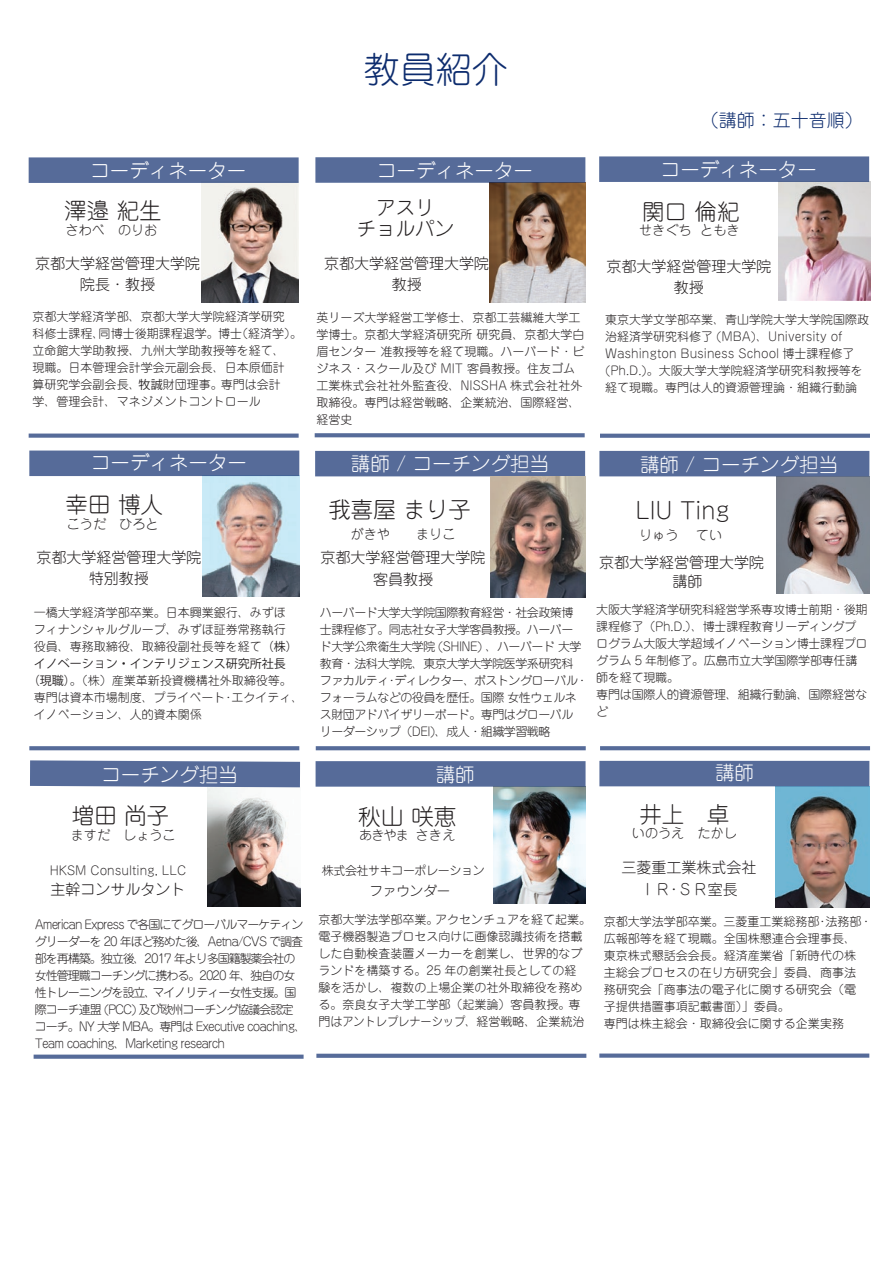
<style>
.page{position:relative;width:893px;height:1263px;background:#fff}
.page>*{position:absolute;margin:0;border:0;box-sizing:border-box;transform-origin:0 0}
.t1{font:300 36px "Jun 101 Pro";color:#0d2c6e}
.t2{font:300 22.5px "Jun 101 Pro";color:#231f20}
.t3{font:300 19.5px "Jun 101 Pro";color:#fff}
.t4{font:300 19.5px/21.3px "Jun 101 Pro";color:#231f20;text-align:center}
.t5{font:300 18px "Jun 101 Pro";color:#0d2c6e}
.t6{font:300 15px/21.3px "Jun 101 Pro";color:#231f20;text-align:center}
.t7{font:300 13.5px "Jun 101 Pro";color:#231f20}
.t8{font:300 13.05px "Jun 101 Pro";color:#231f20}
.t9{font:300 12px/17px "Jun 101 Pro";color:#231f20}
.t10{font:300 12px/17px "Jun 101 Pro";letter-spacing:-.085em;color:#231f20}
.t11{font:300 12px/17px "Jun 101 Pro";letter-spacing:-.04em;color:#231f20}
.t12{font:300 12px/17px "Jun 101 Pro";letter-spacing:-.02em;color:#231f20}
.t13{font:12px "Koz Go Pr 6 N";color:#231f20}
.t14{font:300 12px "Jun 101 Pro";letter-spacing:-.035em;color:#231f20}
.s1{font-family:"Koz Go Pr 6 N";font-weight:400}
</style>
<div class="page">
<img style="left:208px;top:787px;width:92px;height:119px">
<div style="left:34px;top:1054px;width:270px;height:5px;background:#566b99"></div>
<svg style="left:30px;top:760px;width:270px;height:27px;background:#5f739e"></svg>
<img style="left:776px;top:787px;width:93px;height:120px">
<div style="left:599px;top:1053px;width:270px;height:5px;background:#566b99"></div>
<div style="left:599px;top:761px;width:270px;height:25px;background:#566b99"></div>
<img style="left:494px;top:787px;width:91px;height:116px">
<svg style="left:316px;top:1054px;width:270px;height:4px"></svg>
<div style="left:316px;top:761px;width:270px;height:26px;background:#566b99"></div>
<img style="left:777px;top:476px;width:92px;height:118px">
<svg style="left:600px;top:746px;width:270px;height:4px"></svg>
<div style="left:599px;top:451px;width:270px;height:25px;background:#566b99"></div>
<svg style="left:316px;top:746px;width:270px;height:4px"></svg>
<div style="left:315px;top:451px;width:270px;height:25px;background:#566b99"></div>
<img style="left:491px;top:477px;width:94px;height:121px">
<img style="left:203px;top:475px;width:97px;height:122px">
<svg style="left:29px;top:746px;width:270px;height:4px"></svg>
<div style="left:29px;top:450px;width:270px;height:26px;background:#566b99"></div>
<img style="left:778px;top:181px;width:92px;height:119px">
<svg style="left:600px;top:434px;width:270px;height:4px"></svg>
<div style="left:599px;top:156px;width:270px;height:26px;background:#566b99"></div>
<svg style="left:315px;top:433px;width:270px;height:4px"></svg>
<img style="left:490px;top:183px;width:96px;height:120px">
<div style="left:315px;top:157px;width:270px;height:26px;background:#566b99"></div>
<img style="left:201px;top:183px;width:97px;height:120px">
<div style="left:29px;top:433px;width:270px;height:5px;background:#566b99"></div>
<div style="left:29px;top:157px;width:270px;height:26px;background:#566b99"></div>
<h3 class="t3" style="left:90px;top:156px;width:157px">コーディネーター</h3>
<h2 class="t2" style="left:64px;top:192px;width:99px">澤邉紀生</h2>
<p class="t8" style="left:66px;top:220px;width:93px">さわべ のりお</p>
<p class="t6" style="left:35px;top:251px;width:167px">京都大学経営管理大学院院長・教授</p>
<p class="t9" style="left:33px;top:307px;width:271px">京都大学経済学部、京都大学大学院経済学研究<br>科修士課程、同博士後期課程退学。博士（経済学）。立命館大学助教授、九州大学助教授等を経て、<br>現職。日本管理会計学会元副会長、日本原価計<br>算研究学会副会長、<span class="s1">牧誠</span>財団理事。専門は会計<br>学、管理会計、マネジメントコントロール</p>
<h3 class="t3" style="left:91px;top:447px;width:157px">コーディネーター</h3>
<h2 class="t2" style="left:66px;top:486px;width:99px">幸田博人</h2>
<p class="t8" style="left:67px;top:514px;width:93px">こうだ ひろと</p>
<p class="t6" style="left:36px;top:545px;width:167px">京都大学経営管理大学院特別教授</p>
<p class="t9" style="left:34px;top:602px;width:266px">一橋大学経済学部卒業。日本興業銀行、みずほフィナンシャルグループ、みずほ証券常務執行役員、専務取締役、取締役副社長等を経て<span class="s1">（株）</span></p>
<p class="t13" style="left:34px;top:657px;width:254px">イノベーション・インテリジェンス研究所社長</p>
<p class="t9" style="left:34px;top:670px;width:271px;text-indent:-6px"><span class="s1">（現職）</span>。（株）産業革新投資機構社外取締役等。専門は資本市場制度、プライベート・エクイティ、イノベーション、人的資本関係</p>
<h3 class="t3" style="left:101px;top:759px;width:138px">コーチング担当</h3>
<h2 class="t2" style="left:72px;top:798px;width:99px">増田尚子</h2>
<p class="t8" style="left:71px;top:824px;width:106px">ますだ　しょうこ</p>
<p class="t9" style="left:50px;top:861px;width:138px">HKSM Consulting, LLC</p>
<p class="t6" style="left:50px;top:877px;width:136px">主幹コンサルタント</p>
<p class="t10" style="left:35px;top:915px;width:273px">American Express で各国にてグローバルマーケティングリーダーを 20 年ほど務めた後、Aetna/CVS で調査部を再構築。独立後、2017 年より多国籍製薬会社の女性管理職コーチングに携わる。2020 年、独自の女性トレーニングを設立、マイノリティー女性支援。国際コーチ連盟 (PCC) 及び欧州コーチング協議会認定コーチ。NY 大学 MBA。専門は Executive coaching、<br>Team coaching、Marketing research</p>
<h1 class="t1" style="left:364px;top:41px;width:145px">教員紹介</h1>
<h3 class="t5" style="left:701px;top:106px;width:164px">（講師：五十音順）</h3>
<h3 class="t3" style="left:377px;top:155px;width:157px">コーディネーター</h3>
<h3 class="t3" style="left:661px;top:155px;width:157px">コーディネーター</h3>
<h3 class="t4" style="left:357px;top:195px;width:99px">アスリ<br>チョルパン</h3>
<p class="t6" style="left:324px;top:251px;width:166px">京都大学経営管理大学院教授</p>
<p class="t9" style="left:316px;top:307px;width:269px">英リーズ大学経営工学修士、京都工芸繊維大学工学博士。京都大学経済研究所研究員、京都大学白眉センター准教授等を経て現職。ハーバード・ビジネス・スクール及び MIT 客員教授。住友ゴム工業株式会社社外監査役、NISSHA 株式会社社外取締役。専門は経営戦略、企業統治、国際経営、経営史</p>
<h2 class="t2" style="left:642px;top:194px;width:99px">関口倫紀</h2>
<p class="t8" style="left:639px;top:220px;width:102px">せきぐち ともき</p>
<p class="t6" style="left:606px;top:254px;width:166px">京都大学経営管理大学院教授</p>
<p class="t9" style="left:605px;top:309px;width:265px">東京大学文学部卒業、青山学院大学大学院国際政治経済学研究科修了 (MBA)、University of<br>Washington Business School 博士課程修了(Ph.D.)。大阪大学大学院経済学研究科教授等を経て現職。専門は人的資源管理論・組織行動論</p>
<h3 class="t3" style="left:351px;top:449px;width:200px">講師 / コーチング担当</h3>
<h2 class="t2" style="left:328px;top:491px;width:144px">我喜屋まり子</h2>
<p class="t8" style="left:351px;top:524px;width:106px">がきや　　まりこ</p>
<p class="t6" style="left:321px;top:545px;width:167px">京都大学経営管理大学院客員教授</p>
<p class="t11" style="left:320px;top:603px;width:270px">ハーバード大学大学院国際教育経営・社会政策博士課程修了。同志社女子大学客員教授。ハーバード大学公衆衛生大学院 (SHINE) 、ハーバード大学教育・法科大学院、東京大学大学院医学系研究科ファカルティ・ディレクター、ボストングローバル・フォーラムなどの役員を歴任。国際女性ウェルネス財団アドバイザリーボード。専門はグローバルリーダーシップ（DEI)、成人・組織学習戦略</p>
<h3 class="t3" style="left:640px;top:449px;width:200px">講師 / コーチング担当</h3>
<h2 class="t2" style="left:636px;top:492px;width:96px">LIU Ting</h2>
<p class="t8" style="left:626px;top:525px;width:98px">　りゅう　てい</p>
<p class="t6" style="left:672px;top:569px;width:31px">講師</p>
<p class="t6" style="left:599px;top:550px;width:166px">京都大学経営管理大学院</p>
<p class="t12" style="left:596px;top:599px;width:273px">大阪大学経済学研究科経営学系専攻博士前期・後期課程修了（Ph.D.）、博士課程教育リーディングプログラム大阪大学超域イノベーション博士課程プログラム 5 年制修了。広島市立大学国際学部専任講師を経て現職。<br>専門は国際人的資源管理、組織行動論、国際経営など</p>
<h3 class="t3" style="left:436px;top:759px;width:40px">講師</h3>
<h3 class="t3" style="left:715px;top:757px;width:40px">講師</h3>
<h2 class="t2" style="left:358px;top:799px;width:100px">秋山咲恵</h2>
<p class="t8" style="left:359px;top:824px;width:98px">あきやま さきえ</p>
<p class="t14" style="left:322px;top:861px;width:164px">株式会社サキコーポレーション</p>
<p class="t7" style="left:369px;top:880px;width:82px">ファウンダー</p>
<p class="t9" style="left:318px;top:909px;width:274px">京都大学法学部卒業。アクセンチュアを経て起業。電子機器製造プロセス向けに画像認識技術を搭載した自動検査装置メーカーを創業し、世界的なブランドを構築する。25 年の創業社長としての経験を活かし、複数の上場企業の社外取締役を務める。奈良女子大学工学部（起業論）客員教授。専門はアントレプレナーシップ、経営戦略、企業統治</p>
<h2 class="t2" style="left:639px;top:797px;width:91px">井上　卓</h2>
<p class="t8" style="left:632px;top:822px;width:106px">いのうえ　たかし</p>
<p class="t6" style="left:622px;top:855px;width:136px">三菱重工業株式会社<br>ＩＲ・ＳＲ室長</p>
<p class="t9" style="left:604px;top:911px;width:270px">京都大学法学部卒業。三菱重工業総務部・法務部・広報部等を経て現職。全国株懇連合会理事長、<br>東京株式懇話会会長。経済産業省「新時代の株<br>主総会プロセスの在り方研究会」委員、商事法<br>務研究会「商事法の電子化に関する研究会（電<br>子提供措置事項記載書面）」委員。<br>専門は株主総会・取締役会に関する企業実務</p>
</div>
